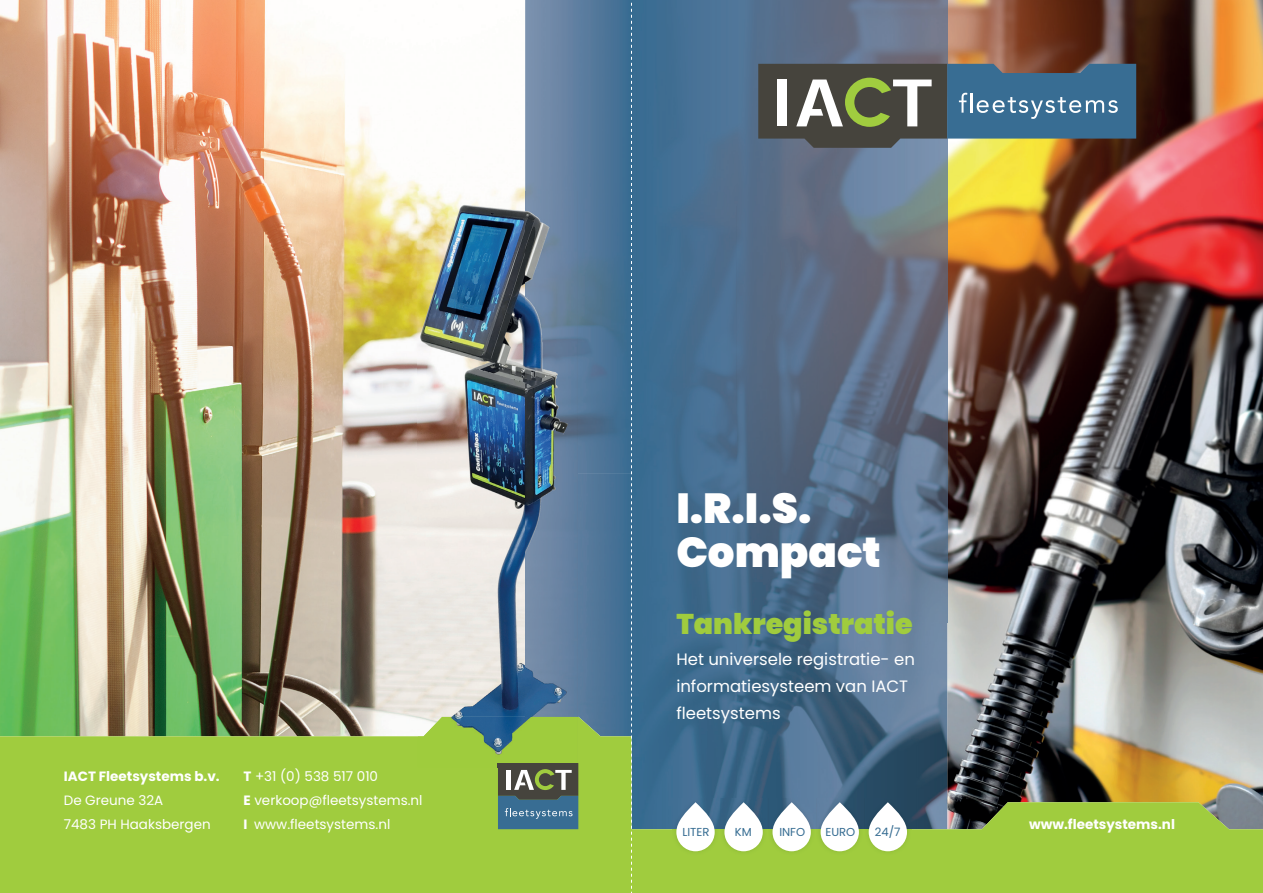
<style>
.page{position:relative;width:1263px;height:893px;background:#fff}
.page>*{position:absolute;margin:0;border:0;box-sizing:border-box;transform-origin:0 0}
.t1{font:900 42px/44px "Poppins";color:#fff}
.t2{font:900 28.5px "Poppins";color:#a0cc3e}
.t3{font:16.5px/26.8px "Poppins";color:#fff}
.t4{font:13.5px/24px "Poppins";color:#fff}
.t5{font:700 13.5px "Poppins";color:#fff}
.t6{font:11.55px "Poppins";color:#346b91}
.s1{font-weight:700}
</style>
<div class="page">
<img style="left:0;top:0;width:525px;height:717px">
<img style="left:632px;top:0;width:631px;height:802px">
<img style="left:525px;top:0;width:106px;height:473px">
<img style="left:577px;top:473px;width:54px;height:244px">
<svg style="left:632px;top:802px;width:631px;height:91px;fill:#a0cc3e"></svg>
<svg style="left:0;top:717px;width:631px;height:176px;fill:#a0cc3e"></svg>
<svg style="left:498px;top:763px;width:80px;height:66px"></svg>
<img style="left:672px;top:798px;width:239px;height:57px">
<svg style="left:676px;top:802px;width:39px;height:49px"></svg>
<svg style="left:724px;top:802px;width:39px;height:49px"></svg>
<svg style="left:772px;top:802px;width:39px;height:49px"></svg>
<svg style="left:821px;top:802px;width:38px;height:49px"></svg>
<svg style="left:869px;top:802px;width:38px;height:49px"></svg>
<svg style="left:758px;top:64px;width:378px;height:84px"></svg>
<img style="left:418px;top:192px;width:107px;height:525px">
<img style="left:525px;top:192px;width:52px;height:525px">
<img style="left:418px;top:717px;width:159px;height:50px">
<img style="left:498px;top:763px;width:79px;height:4px">
<svg style="left:631px;top:0;width:1px;height:892px"></svg>
<p class="t5" style="left:64px;top:769px;width:157px">IACT Fleetsystems b.v.</p>
<p class="t4" style="left:64px;top:788px;width:148px">De Greune 32A<br>7483 PH Haaksbergen</p>
<p class="t4" style="left:243px;top:764px;width:181px"><span class="s1">T</span> +31 (0) 538 517 010<br><span class="s1">E</span> verkoop@fleetsystems.nl<br><span class="s1">I</span> www.fleetsystems.nl</p>
<h1 class="t1" style="left:676px;top:487px;width:206px">I.R.I.S.<br>Compact</h1>
<h2 class="t2" style="left:676px;top:607px;width:238px">Tankregistratie</h2>
<p class="t3" style="left:676px;top:646px;width:240px">Het universele registratie- en informatiesysteem van IACT fleetsystems</p>
<p class="t6" style="left:682px;top:825px;width:29px">LITER</p>
<p class="t6" style="left:735px;top:825px;width:18px">KM</p>
<p class="t6" style="left:779px;top:825px;width:27px">INFO</p>
<p class="t6" style="left:825px;top:825px;width:31px">EURO</p>
<p class="t6" style="left:875px;top:825px;width:27px">24/7</p>
<p class="t5" style="left:1029px;top:817px;width:147px">www.fleetsystems.nl</p>
</div>
